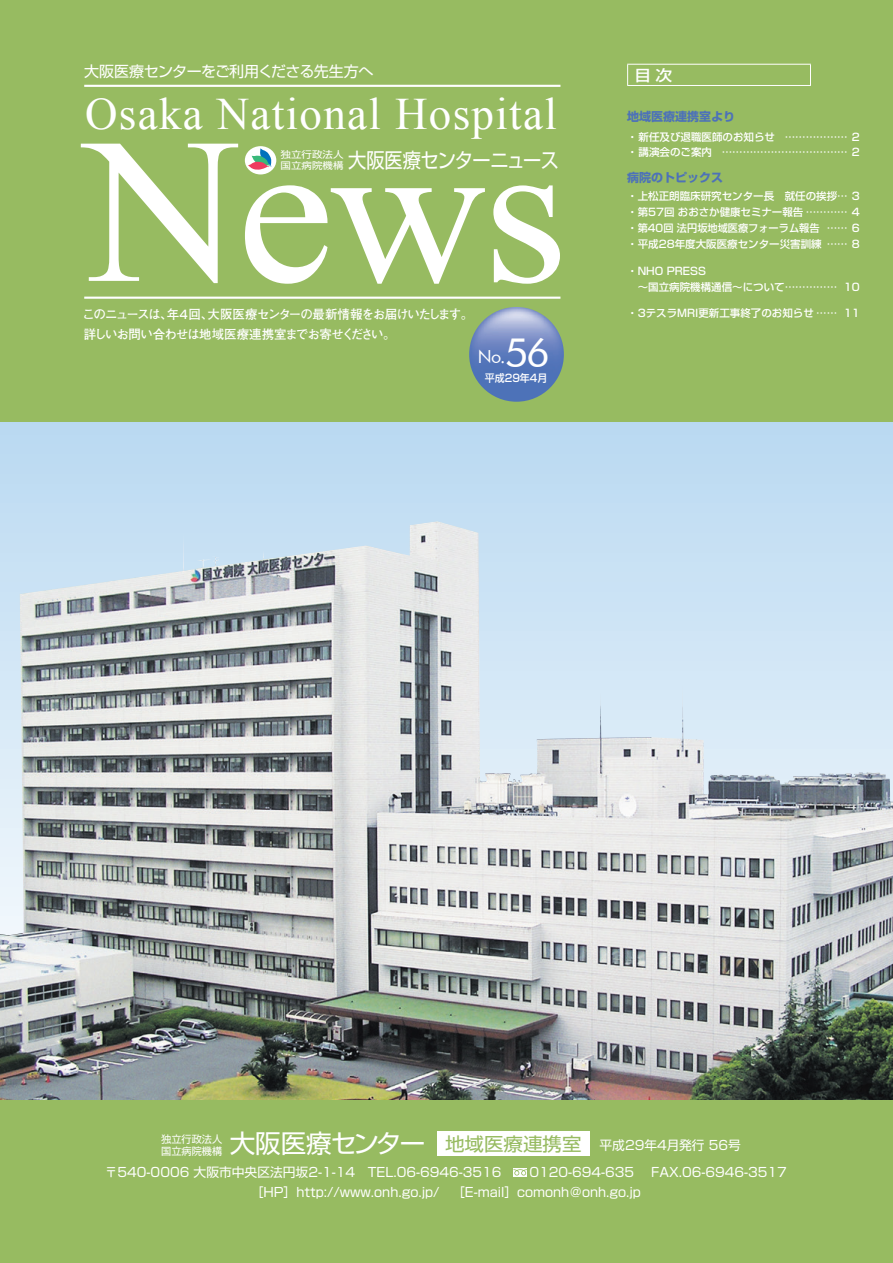
<style>
.page{position:relative;width:893px;height:1263px;background:#fff}
.page>*{position:absolute;margin:0;border:0;box-sizing:border-box;transform-origin:0 0}
.t1{font:207.3px "Times New Roman";color:#fff;scale:1.05 1}
.t2{font:45px "Times New Roman";letter-spacing:.03em;color:#fff}
.t3{font:40.5px "Futura BT";color:#fff}
.t4{font:25.5px "Shin Go Pro";letter-spacing:-.035em;color:#fff}
.t5{font:20.7px "Shin Go Pro";letter-spacing:-.03em;color:#fff;scale:.88 1}
.t6{font:18px "Futura BT";color:#fff}
.t7{font:15px "Shin Go Pro";letter-spacing:-.03em;color:#fff}
.t8{font:500 15px "Shin Go Pro";color:#fff;scale:1.11 1}
.t9{font:12.75px "Shin Go Pro";color:#fff}
.t10{font:700 12.75px "Futo Go B101 Pro";letter-spacing:-.11em;color:#fff}
.t11{font:700 12.75px "Futo Go B101 Pro";letter-spacing:-.075em;color:#fff}
.t12{font:700 12px "Shin Go Pro";color:#4d72b8}
.t13{font:500 10.5px/15.9px "Shin Go Pro";color:#fff}
.t14{font:500 10.5px "Shin Go Pro";color:#fff;scale:.95 1}
.t15{font:10.2px/12.3px "Shin Go Pro";color:#fff}
.t16{font:9.45px "Shin Go Pro";color:#fff;scale:1.11 1}
.s1{font-size:9.45px}
.s2{font-size:18.6px;color:#97bb61}
</style>
<div class="page">
<div style="left:0;top:417px;width:893px;height:688px;background:#bedbf2"></div>
<img style="left:0;top:525px;width:893px;height:576px">
<div style="left:0;top:1101px;width:893px;height:162px;background:#97bb61"></div>
<div style="left:0;top:0;width:893px;height:421px;background:#97bb61"></div>
<img style="left:469px;top:307px;width:95px;height:95px;border-radius:47px">
<div style="left:438px;top:1131px;width:152px;height:24px;background:#fff"></div>
<div style="left:245px;top:146px;width:31px;height:28px;background:#fff;border-radius:50%"></div>
<svg style="left:248px;top:148px;width:23px;height:22px"></svg>
<hr style="left:84px;top:85px;width:476px;height:2px;background:#fff">
<hr style="left:84px;top:297px;width:476px;height:2px;background:#fff">
<svg style="left:513px;top:1168px;width:14px;height:9px"></svg>
<svg style="left:513px;top:1169px;width:14px;height:6px"></svg>
<hr style="left:627px;top:64px;width:184px;height:1px;background:#fff">
<svg style="left:627px;top:65px;width:1px;height:20px"></svg>
<svg style="left:810px;top:65px;width:1px;height:20px"></svg>
<hr style="left:627px;top:85px;width:184px;height:1px;background:#fff">
<h3 class="t7" style="left:84px;top:59px;width:291px">大阪医療センターをご利用くださる先生方へ</h3>
<h2 class="t2" style="left:85px;top:83px;width:473px">Osaka National Hospital</h2>
<h1 class="t1" style="left:84px;top:72px;width:462px">News</h1>
<p class="t16" style="left:280px;top:147px;width:58px">独立行政法人</p>
<h3 class="t5" style="left:280px;top:144px;width:318px"><span class="s1">国立病院機構</span>大阪医療センターニュース</h3>
<p class="t10" style="left:83px;top:304px;width:392px">このニュースは、年４回、大阪医療センターの最新情報をお届けいたします。</p>
<p class="t11" style="left:84px;top:324px;width:314px">詳しいお問い合わせは地域医療連携室までお寄せください。</p>
<h3 class="t3" style="left:505px;top:328px;width:47px">56</h3>
<p class="t14" style="left:485px;top:369px;width:67px">平成29年4月</p>
<h3 class="t6" style="left:478px;top:346px;width:29px">No.</h3>
<h3 class="t8" style="left:634px;top:63px;width:35px">目次</h3>
<p class="t12" style="left:627px;top:107px;width:110px">地域医療連携室より</p>
<p class="t13" style="left:627px;top:128px;width:234px;line-height:15.1px">・ 新任及び退職医師のお知らせ ……………… 2・ 講演会のご案内 ……………………………… 2</p>
<p class="t12" style="left:627px;top:167px;width:98px">病院のトピックス</p>
<p class="t13" style="left:627px;top:187px;width:234px;text-align:justify">・上松正朗臨床研究センター長　就任の挨拶… 3・第57回 おおさか健康セミナー報告 ………… 4・第40回 法円坂地域医療フォーラム報告 …… 6・平成28年度大阪医療センター災害訓練 …… 8</p>
<p class="t13" style="left:627px;top:262px;width:234px">・NHO PRESS<br>　～国立病院機構通信～について…………… 10</p>
<p class="t13" style="left:627px;top:304px;width:234px">・3テスラMRI更新工事終了のお知らせ …… 11</p>
<p class="t15" style="left:161px;top:1131px;width:63px">独立行政法人国立病院機構</p>
<h3 class="t4" style="left:230px;top:1122px;width:353px">大阪医療センター <span class="s2">地域医療連携室</span></h3>
<p class="t9" style="left:599px;top:1134px;width:143px">平成29年4月発行 56号</p>
<p class="t9" style="left:105px;top:1162px;width:531px">〒540-0006 大阪市中央区法円坂2-1-14　TEL.06-6946-3516　 0120-694-635</p>
<p class="t9" style="left:651px;top:1162px;width:137px">FAX.06-6946-3517</p>
<p class="t9" style="left:251px;top:1181px;width:392px">［HP］http://www.onh.go.jp/　［E-mail］comonh＠onh.go.jp</p>
</div>
